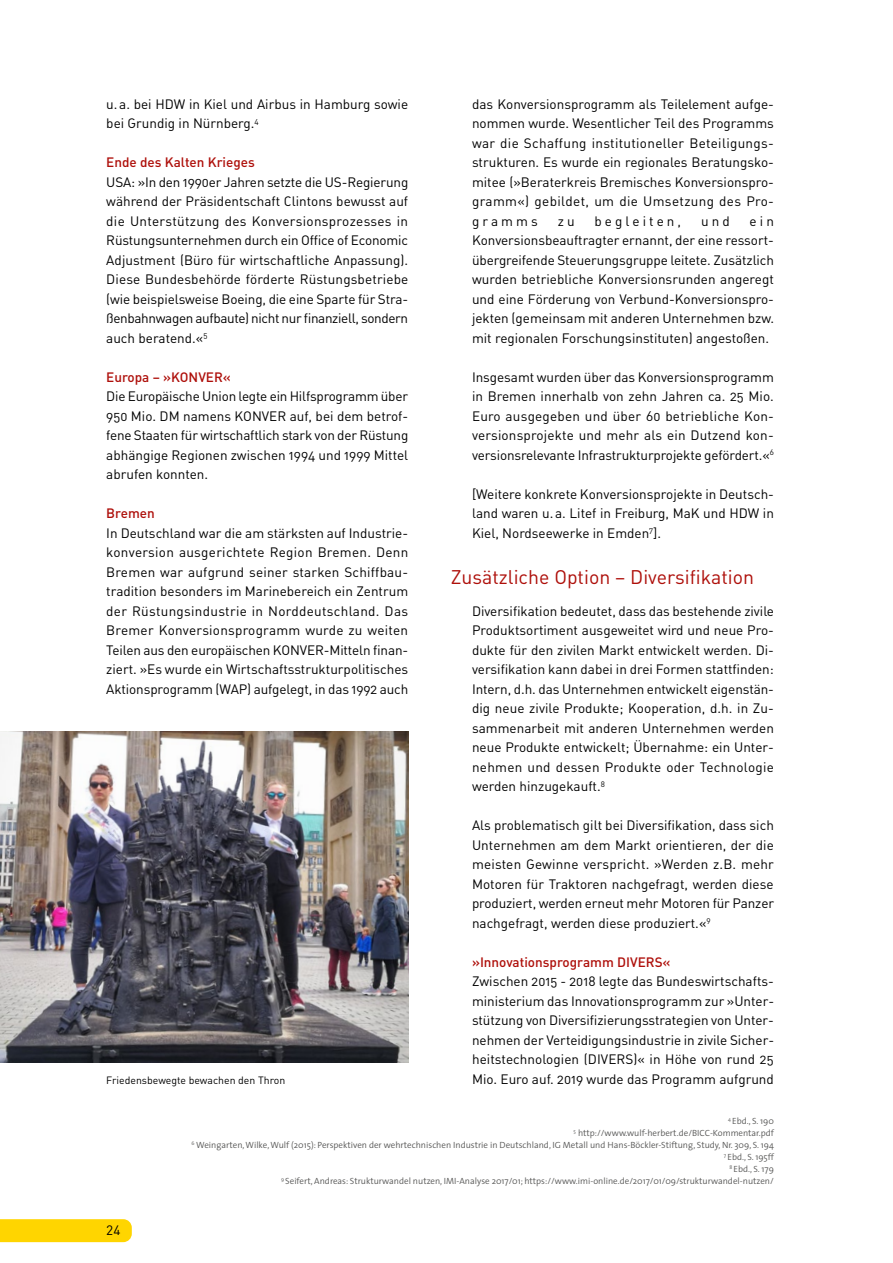
<style>
.page{position:relative;width:893px;height:1263px;background:#fff}
.page>*{position:absolute;margin:0;border:0;box-sizing:border-box;transform-origin:0 0}
.t1{font:19.5px "DIN Regular Alternate";color:#ae0f0a}
.t2{font:13.5px/19.5px "DIN Regular Alternate";color:#000;text-align:justify}
.t3{font:13.5px "DIN Medium Alternate";color:#ae0f0a}
.t4{font:13.5px "DIN Regular Alternate";letter-spacing:.23em;color:#000}
.t5{font:13.5px "DIN";color:#000}
.t6{font:10.5px "DIN Regular Alternate";color:#000}
.t7{font:300 9px/12px "The Sans";color:#575756;text-align:right}
</style>
<div class="page">
<div style="left:0;top:1219px;width:132px;height:23px;background:#ffd500"></div>
<img style="left:0;top:732px;width:408px;height:331px">
<p class="t2" style="left:472px;top:94px;width:304px">das Konversionsprogramm als Teilelement aufge&shy;nommen wurde. Wesentlicher Teil des Programms war die Schaffung institutioneller Beteiligungs&shy;strukturen. Es wurde ein regionales Beratungsko&shy;mitee (»Beraterkreis Bremisches Konversionspro&shy;gramm«) gebildet, um die Umsetzung des Pro&shy;gramms</p>
<p class="t2" style="left:106px;top:94px;width:303px">u.a. bei HDW in Kiel und Airbus in Hamburg sowie bei Grundig in Nürnberg.<sup>4</sup></p>
<p class="t3" style="left:106px;top:154px;width:150px">Ende des Kalten Krieges</p>
<p class="t2" style="left:106px;top:172px;width:304px">USA: »In den 1990er Jahren setzte die US-Regierung während der Präsidentschaft Clintons bewusst auf die Unterstützung des Konversionsprozesses in Rüstungsunternehmen durch ein Office of Economic Adjustment (Büro für wirtschaftliche Anpassung).<br>Diese Bundesbehörde förderte Rüstungsbetriebe (wie beispielsweise Boeing, die eine Sparte für Stra&shy;ßenbahnwagen aufbaute) nicht nur finanziell, sondern auch beratend.«<sup>5</sup></p>
<p class="t3" style="left:106px;top:368px;width:126px">Europa – »KONVER«</p>
<p class="t2" style="left:106px;top:386px;width:304px">Die Europäische Union legte ein Hilfsprogramm über 950 Mio. DM namens KONVER auf, bei dem betrof&shy;fene Staaten für wirtschaftlich stark von der Rüstung abhängige Regionen zwischen 1994 und 1999 Mittel abrufen konnten.</p>
<p class="t3" style="left:106px;top:505px;width:50px">Bremen</p>
<p class="t2" style="left:106px;top:523px;width:304px">In Deutschland war die am stärksten auf Industrie&shy;konversion ausgerichtete Region Bremen. Denn Bremen war aufgrund seiner starken Schiffbau&shy;tradition besonders im Marinebereich ein Zentrum der Rüstungsindustrie in Norddeutschland. Das Bremer Konversionsprogramm wurde zu weiten Teilen aus den europäischen KONVER-Mitteln finan&shy;ziert. »Es wurde ein Wirtschaftsstrukturpolitisches Aktionsprogramm (WAP) aufgelegt, in das 1992 auch</p>
<p class="t2" style="left:472px;top:211px;width:304px;text-indent:278px">ein Konversionsbeauftragter ernannt, der eine ressort&shy;übergreifende Steuerungsgruppe leitete. Zusätzlich wurden betriebliche Konversionsrunden angeregt und eine Förderung von Verbund-Konversionspro&shy;jekten (gemeinsam mit anderen Unternehmen bzw. mit regionalen Forschungsinstituten) angestoßen.</p>
<p class="t2" style="left:472px;top:367px;width:303px">Insgesamt wurden über das Konversionsprogramm in Bremen innerhalb von zehn Jahren ca. 25 Mio.<br>Euro ausgegeben und über 60 betriebliche Kon&shy;versionsprojekte und mehr als ein Dutzend kon&shy;versionsrelevante Infrastrukturprojekte gefördert.«<sup>6</sup></p>
<p class="t2" style="left:472px;top:484px;width:303px">[Weitere konkrete Konversionsprojekte in Deutsch&shy;land waren u.a. Litef in Freiburg, MaK und HDW in Kiel, Nordseewerke in Emden<sup>7</sup>].</p>
<h1 class="t1" style="left:451px;top:565px;width:305px">Zusätzliche Option – Diversifikation</h1>
<p class="t2" style="left:472px;top:601px;width:304px">Diversifikation bedeutet, dass das bestehende zivile Produktsortiment ausgeweitet wird und neue Pro&shy;dukte für den zivilen Markt entwickelt werden. Di&shy;versifikation kann dabei in drei Formen stattfinden:<br>Intern, d.h. das Unternehmen entwickelt eigenstän&shy;dig neue zivile Produkte; Kooperation, d.h. in Zu&shy;sammenarbeit mit anderen Unternehmen werden neue Produkte entwickelt; Übernahme: ein Unter&shy;nehmen und dessen Produkte oder Technologie werden hinzugekauft.<sup>8</sup></p>
<p class="t2" style="left:472px;top:815px;width:304px">Als problematisch gilt bei Diversifikation, dass sich Unternehmen am dem Markt orientieren, der die meisten Gewinne verspricht. »Werden z.B. mehr Motoren für Traktoren nachgefragt, werden diese produziert, werden erneut mehr Motoren für Panzer nachgefragt, werden diese produziert.«<sup>9</sup></p>
<p class="t3" style="left:472px;top:953px;width:200px">»Innovationsprogramm DIVERS«</p>
<p class="t2" style="left:472px;top:971px;width:304px">Zwischen 2015 - 2018 legte das Bundeswirtschafts&shy;ministerium das Innovationsprogramm zur »Unter&shy;stützung von Diversifizierungsstrategien von Unter&shy;nehmen der Verteidigungsindustrie in zivile Sicher&shy;heitstechnologien (DIVERS)« in Höhe von rund 25<br>Mio. Euro auf. 2019 wurde das Programm aufgrund</p>
<p class="t7" style="left:192px;top:1115px;width:584px"><sup>4</sup> Ebd., S. 190<br><sup>5</sup> http://www.wulf-herbert.de/BICC-Kommentar.pdf<br><sup>6</sup> Weingarten, Wilke, Wulf (2015): Perspektiven der wehrtechnischen Industrie in Deutschland, IG Metall und Hans-Böckler-Stiftung, Study, Nr. 309, S. 194<br><sup>7</sup> Ebd., S. 195ff<br><sup>8</sup> Ebd., S. 179<br><sup>9</sup> Seifert, Andreas: Strukturwandel nutzen, IMI-Analyse 2017/01; https://www.imi-online.de/2017/01/09/strukturwandel-nutzen/</p>
<p class="t2" style="left:558px;top:211px;width:18px">zu</p>
<p class="t4" style="left:594px;top:212px;width:88px">begleiten,</p>
<p class="t2" style="left:701px;top:211px;width:30px">und</p>
<p class="t6" style="left:106px;top:1074px;width:180px">Friedensbewegte bewachen den Thron</p>
<p class="t5" style="left:106px;top:1222px;width:16px">24</p>
</div>
